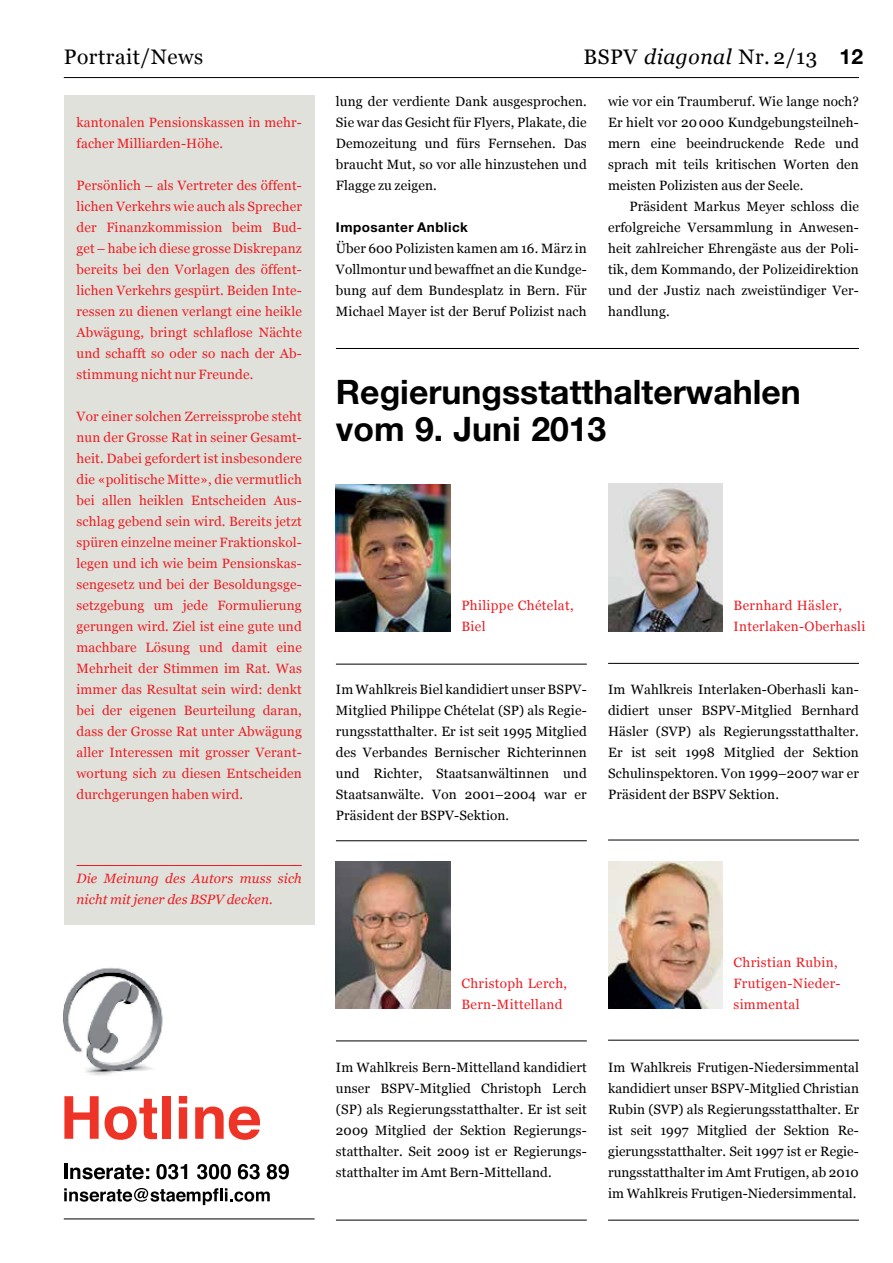
<style>
.page{position:relative;width:893px;height:1263px;background:#fff}
.page>*{position:absolute;margin:0;border:0;box-sizing:border-box;transform-origin:0 0}
.t1{font:700 33.75px/36.8px "Helvetica Neue";color:#000}
.t2{font:21px "Georgia";letter-spacing:.025em;color:#000}
.t3{font:13.5px/21px "Georgia";letter-spacing:.01em;color:#000;text-align:justify}
.t4{font:13.5px/21px "Georgia";letter-spacing:.01em;color:#ed1d24}
.t5{font:italic 13.5px/21px "Georgia";letter-spacing:.01em;color:#ed1d24}
.t6{font:700 13.5px "Helvetica Neue";letter-spacing:.035em;color:#000}
.s1{font-style:italic}
.s2{font-family:"Helvetica Neue";font-weight:700}
</style>
<div class="page">
<div style="left:64px;top:96px;width:251px;height:829px;background:#dfe1da"></div>
<hr style="left:64px;top:77px;width:795px;height:1px;background:#000">
<hr style="left:77px;top:865px;width:225px;height:1px;background:#ed1d24">
<img style="left:608px;top:484px;width:115px;height:147px">
<img style="left:336px;top:484px;width:115px;height:147px">
<hr style="left:336px;top:840px;width:251px;height:1px;background:#000">
<hr style="left:608px;top:840px;width:251px;height:1px;background:#000">
<hr style="left:336px;top:664px;width:251px;height:1px;background:#000">
<hr style="left:608px;top:663px;width:251px;height:1px;background:#000">
<hr style="left:336px;top:348px;width:523px;height:1px;background:#000">
<img style="left:608px;top:862px;width:115px;height:147px">
<hr style="left:336px;top:1220px;width:251px;height:1px;background:#000">
<hr style="left:336px;top:1040px;width:251px;height:1px;background:#000">
<hr style="left:608px;top:1220px;width:251px;height:1px;background:#000">
<hr style="left:608px;top:1040px;width:251px;height:1px;background:#000">
<svg style="left:63px;top:967px;width:197px;height:173px"></svg>
<svg style="left:64px;top:1163px;width:225px;height:43px"></svg>
<hr style="left:64px;top:1218px;width:251px;height:1px;background:#000">
<img style="left:336px;top:862px;width:115px;height:147px">
<h2 class="t2" style="left:64px;top:45px;width:141px">Portrait/News</h2>
<h2 class="t2" style="left:583px;top:45px;width:281px">BSPV <span class="s1">diagonal</span> Nr. 2/13 <span class="s2">12</span></h2>
<p class="t4" style="left:77px;top:112px;width:227px">kantonalen Pensionskassen in mehr&shy;facher Milliarden-Höhe.</p>
<p class="t4" style="left:77px;top:175px;width:227px;text-align:justify">Persönlich – als Vertreter des öffent&shy;lichen Verkehrs wie auch als Sprecher der Finanzkommission beim Bud&shy;get– habe ich diese grosse Diskrepanz bereits bei den Vorlagen des öffent&shy;lichen Verkehrs gespürt. Beiden Inte&shy;ressen zu dienen verlangt eine heikle Abwägung, bringt schlaflose Nächte und schafft so oder so nach der Ab&shy;stimmung nicht nur Freunde.</p>
<p class="t4" style="left:77px;top:406px;width:227px;text-align:justify">Vor einer solchen Zerreissprobe steht nun der Grosse Rat in seiner Gesamt&shy;heit. Dabei gefordert ist insbesondere die «politische Mitte», die vermutlich bei allen heiklen Entscheiden Aus&shy;schlag gebend sein wird. Bereits jetzt spüren einzelne meiner Fraktionskol&shy;legen und ich wie beim Pensionskas&shy;sengesetz und bei der Besoldungsge&shy;setzgebung um jede Formulierung gerungen wird. Ziel ist eine gute und machbare Lösung und damit eine Mehrheit der Stimmen im Rat. Was immer das Resultat sein wird: denkt bei der eigenen Beurteilung daran, dass der Grosse Rat unter Abwägung aller Interessen mit grosser Verant&shy;wortung sich zu diesen Entscheiden durchgerungen haben wird.</p>
<p class="t5" style="left:77px;top:868px;width:227px">Die Meinung des Autors muss sich nicht mit jener des BSPV decken.</p>
<p class="t3" style="left:336px;top:91px;width:252px">lung der verdiente Dank ausgesprochen.<br>Sie war das Gesicht für Flyers, Plakate, die Demozeitung und fürs Fernsehen. Das braucht Mut, so vor alle hinzustehen und Flagge zu zeigen.</p>
<p class="t6" style="left:336px;top:219px;width:134px">Imposanter Anblick</p>
<p class="t3" style="left:336px;top:238px;width:252px">Über 600 Polizisten kamen am 16. März in Vollmontur und bewaffnet an die Kundge&shy;bung auf dem Bundesplatz in Bern. Für Michael Mayer ist der Beruf Polizist nach</p>
<p class="t3" style="left:608px;top:91px;width:252px">wie vor ein Traumberuf. Wie lange noch?<br>Er hielt vor 20000 Kundgebungsteilneh&shy;mern eine beeindruckende Rede und sprach mit teils kritischen Worten den meisten Polizisten aus der Seele.</p>
<p class="t3" style="left:608px;top:196px;width:252px;text-indent:21px">Präsident Markus Meyer schloss die erfolgreiche Versammlung in Anwesen&shy;heit zahlreicher Ehrengäste aus der Poli&shy;tik, dem Kommando, der Polizeidirektion und der Justiz nach zweistündiger Ver&shy;handlung.</p>
<h1 class="t1" style="left:336px;top:373px;width:466px">Regierungsstatthalterwahlen vom 9. Juni 2013</h1>
<p class="t4" style="left:461px;top:595px;width:114px">Philippe Chételat,<br>Biel</p>
<p class="t4" style="left:733px;top:595px;width:133px">Bernhard Häsler,<br>Interlaken-Oberhasli</p>
<p class="t3" style="left:336px;top:679px;width:252px">Im Wahlkreis Biel kandidiert unser BSPV-Mitglied Philippe Chételat (SP) als Regie&shy;rungsstatthalter. Er ist seit 1995 Mitglied des Verbandes Bernischer Richterinnen und Richter, Staatsanwältinnen und Staatsanwälte. Von 2001–2004 war er Präsident der BSPV-Sektion.</p>
<p class="t3" style="left:608px;top:679px;width:252px">Im Wahlkreis Interlaken-Oberhasli kan&shy;didiert unser BSPV-Mitglied Bernhard Häsler (SVP) als Regierungsstatthalter.<br>Er ist seit 1998 Mitglied der Sektion Schulinspektoren. Von 1999–2007 war er Präsident der BSPV Sektion.</p>
<p class="t4" style="left:461px;top:973px;width:107px">Christoph Lerch,<br>Bern-Mittelland</p>
<p class="t3" style="left:336px;top:1057px;width:252px">Im Wahlkreis Bern-Mittelland kandidiert unser BSPV-Mitglied Christoph Lerch (SP) als Regierungsstatthalter. Er ist seit 2009 Mitglied der Sektion Regierungs&shy;statthalter. Seit 2009 ist er Regierungs&shy;statthalter im Amt Bern-Mittelland.</p>
<p class="t4" style="left:733px;top:952px;width:109px">Christian Rubin,<br>Frutigen-Nieder&shy;simmental</p>
<p class="t3" style="left:608px;top:1057px;width:252px">Im Wahlkreis Frutigen-Niedersimmental kandidiert unser BSPV-Mitglied Christian Rubin (SVP) als Regierungsstatthalter. Er ist seit 1997 Mitglied der Sektion Re&shy;gierungsstatthalter. Seit 1997 ist er Regie&shy;rungsstatthalter im Amt Frutigen, ab 2010 im Wahlkreis Frutigen-Niedersimmental.</p>
</div>
